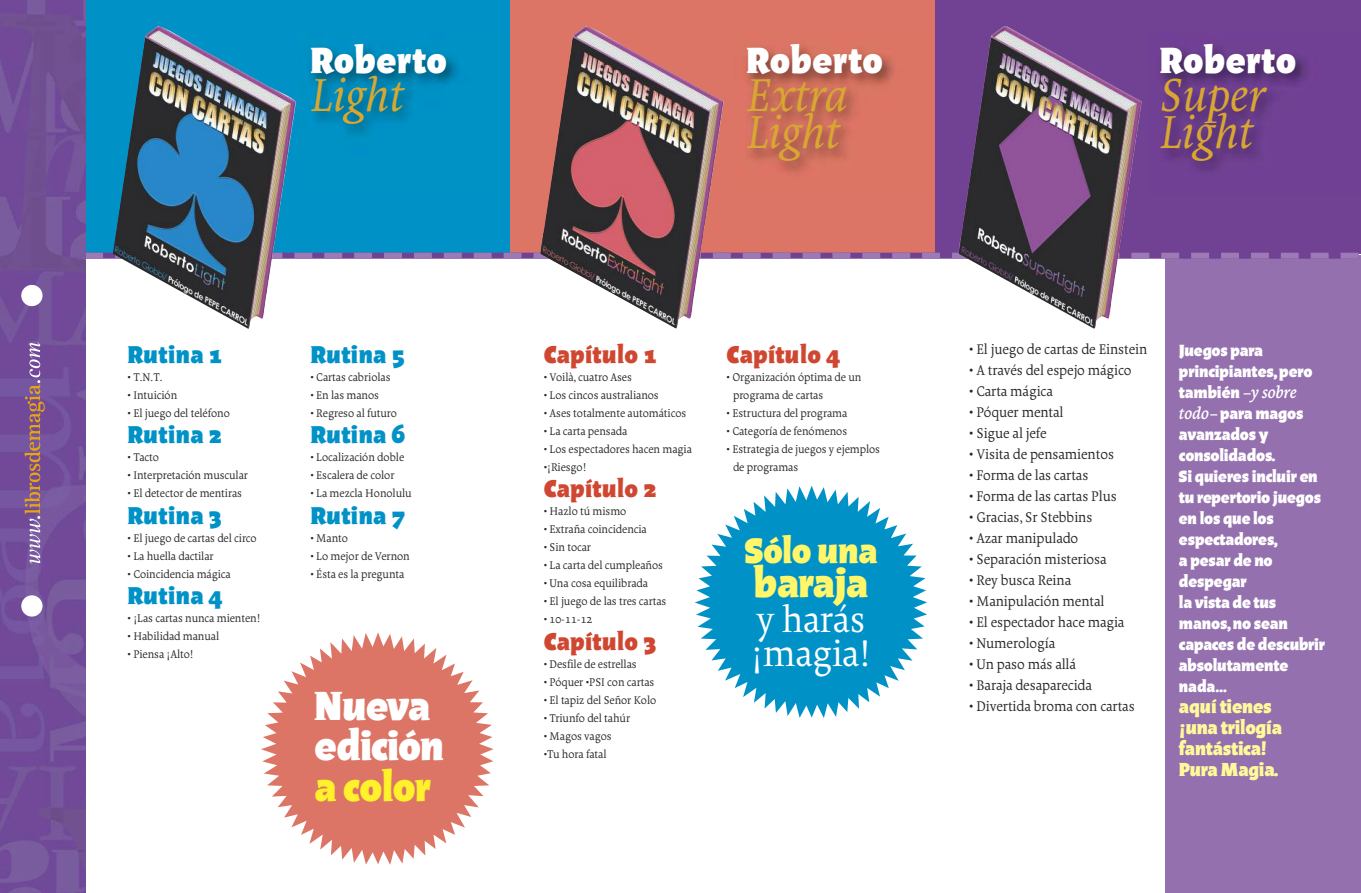
<style>
.page{position:relative;width:1361px;height:893px;background:#fff}
.page>*{position:absolute;margin:0;border:0;box-sizing:border-box;transform-origin:0 0}
.t1{font:49.5px/37.5px "Borges Blanca Itlica";color:#d8a732}
.t2{font:45.15px/40.5px "Rayuela Chocolate";letter-spacing:-.015em;color:#fff}
.t3{font:45.15px "Rayuela Chocolate";letter-spacing:-.01em;color:#fff12a}
.t4{font:45px "Rayuela Chocolate";letter-spacing:-.01em;color:#fff66a}
.t5{font:40.5px "Rayuela Chocolate";letter-spacing:.015em;color:#fff}
.t6{font:39.15px/34.5px "Borges Blanca";color:#fff}
.t7{font:39.15px "Rayuela Chocolate";letter-spacing:-.01em;color:#fff66a}
.t8{font:27px "Rayuela Chocolate";letter-spacing:.015em;color:#0092c7}
.t9{font:27px "Rayuela Chocolate";letter-spacing:.015em;color:#d04731}
.t10{font:21px/21px "Rayuela Chocolate";letter-spacing:-.01em;color:#fff99b}
.t11{font:18px/21px "Rayuela Chocolate";letter-spacing:-.005em;color:#fff}
.t12{font:15px "Borges Blanca";color:#272627}
.t13{font:12px/18px "Borges Blanca";color:#272627}
.s1{font-family:"Borges Gris Itlica"}
</style>
<div class="page">
<div style="left:1165px;top:255px;width:196px;height:638px;background:#9470af"></div>
<div style="left:74px;top:0;width:436px;height:253px;background:#0092c7"></div>
<svg style="left:510px;top:0;width:425px;height:253px;background:#d67161"></svg>
<div style="left:935px;top:0;width:426px;height:253px;background:#714194"></div>
<svg style="left:103px;top:253px;width:1237px;height:6px;background:#8c65a8"></svg>
<div style="left:85px;top:253px;width:18px;height:6px;background:#9c7ab5"></div>
<div style="left:1340px;top:253px;width:18px;height:6px;background:#9c7ab5"></div>
<img style="left:0;top:0;width:85px;height:893px">
<div style="left:21px;top:285px;width:22px;height:21px;background:#fff;border-radius:50%"></div>
<div style="left:21px;top:595px;width:22px;height:22px;background:#fff;border-radius:50%"></div>
<svg style="left:24px;top:342px;width:21px;height:222px;background:#8d678e"></svg>
<img style="left:113px;top:26px;width:183px;height:303px">
<img style="left:540px;top:26px;width:183px;height:303px">
<img style="left:958px;top:26px;width:183px;height:303px">
<svg style="left:261px;top:632px;width:232px;height:233px;fill:#dc7565"></svg>
<svg style="left:695px;top:486px;width:232px;height:232px;fill:#0092c7"></svg>
<h3 class="t5" style="left:310px;top:44px;width:138px">Roberto</h3>
<h1 class="t1" style="left:310px;top:80px;width:95px">Light</h1>
<h3 class="t8" style="left:128px;top:343px;width:96px">Rutina 1</h3>
<p class="t13" style="left:128px;top:369px;width:36px">• T.N.T.</p>
<p class="t13" style="left:128px;top:387px;width:51px">• Intuición</p>
<p class="t13" style="left:128px;top:405px;width:104px">• El juego del teléfono</p>
<h3 class="t8" style="left:128px;top:424px;width:96px">Rutina 2</h3>
<p class="t13" style="left:128px;top:449px;width:33px">• Tacto</p>
<p class="t13" style="left:128px;top:467px;width:122px">• Interpretación muscular</p>
<p class="t13" style="left:128px;top:485px;width:116px">• El detector de mentiras</p>
<h3 class="t8" style="left:128px;top:504px;width:96px">Rutina 3</h3>
<p class="t13" style="left:128px;top:530px;width:131px">• El juego de cartas del circo</p>
<p class="t13" style="left:128px;top:548px;width:88px">• La huella dactilar</p>
<p class="t13" style="left:128px;top:566px;width:105px">• Coincidencia mágica</p>
<h3 class="t8" style="left:128px;top:585px;width:96px">Rutina 4</h3>
<p class="t13" style="left:128px;top:610px;width:135px">• ¡Las cartas nunca mienten!</p>
<p class="t13" style="left:128px;top:628px;width:93px">• Habilidad manual</p>
<p class="t13" style="left:128px;top:646px;width:68px">• Piensa ¡Alto!</p>
<h3 class="t8" style="left:310px;top:343px;width:96px">Rutina 5</h3>
<p class="t13" style="left:310px;top:369px;width:82px">• Cartas cabriolas</p>
<p class="t13" style="left:310px;top:387px;width:70px">• En las manos</p>
<p class="t13" style="left:310px;top:405px;width:88px">• Regreso al futuro</p>
<h3 class="t8" style="left:310px;top:424px;width:96px">Rutina 6</h3>
<p class="t13" style="left:310px;top:449px;width:95px">• Localización doble</p>
<p class="t13" style="left:310px;top:467px;width:85px">• Escalera de color</p>
<p class="t13" style="left:310px;top:485px;width:103px">• La mezcla Honolulu</p>
<h3 class="t8" style="left:310px;top:504px;width:96px">Rutina 7</h3>
<p class="t13" style="left:310px;top:530px;width:39px">• Manto</p>
<p class="t13" style="left:310px;top:548px;width:101px">• Lo mejor de Vernon</p>
<p class="t13" style="left:310px;top:566px;width:95px">• Ésta es la pregunta</p>
<h2 class="t2" style="left:314px;top:688px;width:131px">Nueva edición</h2>
<h2 class="t3" style="left:314px;top:768px;width:118px">a color</h2>
<h3 class="t5" style="left:746px;top:44px;width:138px">Roberto</h3>
<h1 class="t1" style="left:746px;top:80px;width:103px">Extra<br>Light</h1>
<h3 class="t9" style="left:544px;top:343px;width:115px">Capítulo 1</h3>
<p class="t13" style="left:544px;top:369px;width:90px">• Voilà, cuatro Ases</p>
<p class="t13" style="left:544px;top:387px;width:116px">• Los cincos australianos</p>
<p class="t13" style="left:544px;top:405px;width:144px">• Ases totalmente automáticos</p>
<p class="t13" style="left:544px;top:423px;width:85px">• La carta pensada</p>
<p class="t13" style="left:544px;top:441px;width:150px">• Los espectadores hacen magia</p>
<p class="t13" style="left:544px;top:459px;width:44px">•¡Riesgo!</p>
<h3 class="t9" style="left:544px;top:478px;width:115px">Capítulo 2</h3>
<p class="t13" style="left:544px;top:503px;width:84px">• Hazlo tú mismo</p>
<p class="t13" style="left:544px;top:521px;width:105px">• Extraña coincidencia</p>
<p class="t13" style="left:544px;top:539px;width:49px">• Sin tocar</p>
<p class="t13" style="left:544px;top:557px;width:121px">• La carta del cumpleaños</p>
<p class="t13" style="left:544px;top:575px;width:106px">• Una cosa equilibrada</p>
<p class="t13" style="left:544px;top:593px;width:124px">• El juego de las tres cartas</p>
<p class="t13" style="left:544px;top:611px;width:50px">• 10-11-12</p>
<h3 class="t9" style="left:544px;top:630px;width:115px">Capítulo 3</h3>
<p class="t13" style="left:544px;top:656px;width:94px">• Desfile de estrellas</p>
<p class="t13" style="left:544px;top:674px;width:112px">• Póquer •PSI con cartas</p>
<p class="t13" style="left:544px;top:692px;width:114px">• El tapiz del Señor Kolo</p>
<p class="t13" style="left:544px;top:710px;width:88px">• Triunfo del tahúr</p>
<p class="t13" style="left:544px;top:728px;width:69px">• Magos vagos</p>
<p class="t13" style="left:544px;top:746px;width:64px">•Tu hora fatal</p>
<h3 class="t9" style="left:726px;top:343px;width:115px">Capítulo 4</h3>
<p class="t13" style="left:733px;top:369px;width:130px;text-indent:-6px">• Organización óptima de un programa de cartas</p>
<p class="t13" style="left:726px;top:405px;width:122px">• Estructura del programa</p>
<p class="t13" style="left:726px;top:423px;width:122px">• Categoría de fenómenos</p>
<p class="t13" style="left:733px;top:441px;width:149px;text-indent:-6px">• Estrategia de juegos y ejemplos de programas</p>
<h3 class="t7" style="left:745px;top:534px;width:134px">Sólo una</h3>
<h3 class="t4" style="left:754px;top:565px;width:116px">baraja</h3>
<h3 class="t6" style="left:750px;top:605px;width:122px">y harás ¡magia!</h3>
<h3 class="t5" style="left:1159px;top:44px;width:138px">Roberto</h3>
<h1 class="t1" style="left:1159px;top:80px;width:107px">Super<br>Light</h1>
<p class="t12" style="left:969px;top:343px;width:179px">• El juego de cartas de Einstein</p>
<p class="t12" style="left:969px;top:364px;width:164px">• A través del espejo mágico</p>
<p class="t12" style="left:969px;top:385px;width:85px">• Carta mágica</p>
<p class="t12" style="left:969px;top:406px;width:96px">• Póquer mental</p>
<p class="t12" style="left:969px;top:427px;width:79px">• Sigue al jefe</p>
<p class="t12" style="left:969px;top:448px;width:146px">• Visita de pensamientos</p>
<p class="t12" style="left:969px;top:469px;width:121px">• Forma de las cartas</p>
<p class="t12" style="left:969px;top:490px;width:149px">• Forma de las cartas Plus</p>
<p class="t12" style="left:969px;top:511px;width:125px">• Gracias, Sr Stebbins</p>
<p class="t12" style="left:969px;top:532px;width:111px">• Azar manipulado</p>
<p class="t12" style="left:969px;top:553px;width:139px">• Separación misteriosa</p>
<p class="t12" style="left:969px;top:574px;width:103px">• Rey busca Reina</p>
<p class="t12" style="left:969px;top:595px;width:137px">• Manipulación mental</p>
<p class="t12" style="left:969px;top:616px;width:157px">• El espectador hace magia</p>
<p class="t12" style="left:969px;top:637px;width:87px">• Numerología</p>
<p class="t12" style="left:969px;top:658px;width:108px">• Un paso más allá</p>
<p class="t12" style="left:969px;top:679px;width:124px">• Baraja desaparecida</p>
<p class="t12" style="left:969px;top:700px;width:167px">• Divertida broma con cartas</p>
<p class="t11" style="left:1179px;top:341px;width:148px">Juegos para principiantes,pero también <span class="s1">–y sobre todo–</span> para magos avanzadosy consolidados.<br>Si quieres incluir en tu repertorio juegos en los que los espectadores,<br>a pesar de no despegar<br>la vista de tus manos,no sean capaces de descubrir absolutamente nada…</p>
<h3 class="t10" style="left:1179px;top:697px;width:104px">aquítienes ¡una trilogía fantástica!<br>Pura Magia.</h3>
</div>
